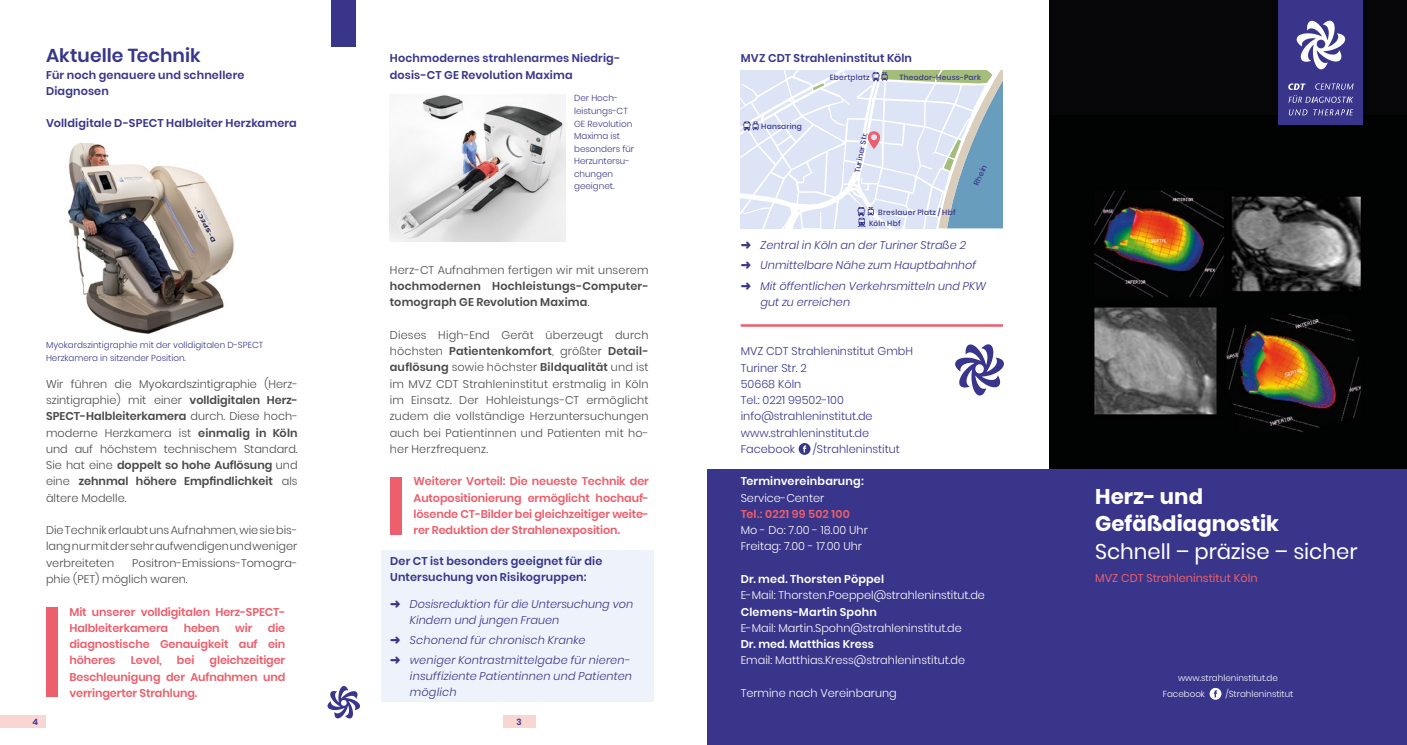
<style>
.page{position:relative;width:1407px;height:745px;background:#fff}
.page>*{position:absolute;margin:0;border:0;box-sizing:border-box;transform-origin:0 0}
.t1{font:700 21.25px/27.5px "Poppins";color:#fff}
.t2{font:21.25px "Poppins";color:#fff}
.t3{font:600 18.75px "Poppins";color:#38358b}
.t4{font:300 11.25px/16.2px "Poppins";color:#4a4a49;text-align:justify}
.t5{font:600 11.25px/16.2px "Poppins";letter-spacing:-.01em;color:#ec5f6c;text-align:justify}
.t6{font:italic 300 11.25px/20.4px "Poppins";color:#38358b}
.t7{font:600 11.25px/16.2px "Poppins";letter-spacing:.015em;color:#38358b}
.t8{font:300 11.25px/16.2px "Poppins";color:#fff}
.t9{font:300 11.25px/16.2px "Poppins";color:#38358b}
.t10{font:600 11.25px "Poppins";letter-spacing:.015em;color:#fff}
.t11{font:600 11.25px/16.2px "Poppins";letter-spacing:.015em;color:#4a4a49}
.t12{font:11.25px "Poppins";color:#ec5f6c}
.t13{font:600 11.25px "Poppins";letter-spacing:.02em;color:#ec5f6c}
.t14{font:300 8.75px/12.5px "Poppins";color:#38358b}
.t15{font:300 8.75px/16.2px "Poppins";color:#fff}
.t16{font:600 8.75px "Poppins";color:#38358b}
.t17{font:500 7.5px "Poppins";letter-spacing:.03em;color:#38358b}
.s1{font-weight:600}
.s2{font-weight:300}
</style>
<div class="page">
<div style="left:1049px;top:0;width:358px;height:496px;background:#010302"></div>
<img style="left:1094px;top:190px;width:267px;height:242px">
<div style="left:503px;top:714px;width:32px;height:13px;background:#fad6d3"></div>
<svg style="left:327px;top:686px;width:33px;height:32px"></svg>
<div style="left:0;top:714px;width:46px;height:13px;background:#fad6d3"></div>
<div style="left:331px;top:0;width:25px;height:46px;background:#38358b"></div>
<div style="left:1049px;top:469px;width:358px;height:275px;background:#38358b"></div>
<svg style="left:1209px;top:687px;width:12px;height:12px"></svg>
<div style="left:1278px;top:0;width:85px;height:125px;background:#38358b"></div>
<svg style="left:1288px;top:83px;width:65px;height:20px"></svg>
<svg style="left:1289px;top:109px;width:18px;height:6px"></svg>
<svg style="left:1313px;top:109px;width:40px;height:6px"></svg>
<svg style="left:1296px;top:21px;width:49px;height:49px"></svg>
<div style="left:46px;top:606px;width:12px;height:90px;background:#ec5f6c"></div>
<div style="left:390px;top:476px;width:12px;height:58px;background:#ec5f6c"></div>
<img style="left:68px;top:144px;width:166px;height:190px">
<img style="left:390px;top:95px;width:176px;height:146px">
<div style="left:707px;top:469px;width:347px;height:275px;background:#38358b"></div>
<svg style="left:798px;top:443px;width:12px;height:11px"></svg>
<hr style="left:741px;top:324px;width:262px;height:2px;background:#ec5f6c">
<svg style="left:955px;top:344px;width:49px;height:51px"></svg>
<svg style="left:741px;top:70px;width:262px;height:158px"></svg>
<div style="left:382px;top:550px;width:272px;height:151px;background:#eef2fa"></div>
<h2 class="t3" style="left:46px;top:45px;width:156px">Aktuelle Technik</h2>
<p class="t7" style="left:46px;top:67px;width:200px">Für noch genauere und schnellere<br>Diagnosen</p>
<p class="t7" style="left:46px;top:115px;width:252px">Volldigitale D-SPECT Halbleiter Herzkamera</p>
<p class="t14" style="left:46px;top:338px;width:219px">Myokardszintigraphie mit der volldigitalen D-SPECT<br>Herzkamera in sitzender Position.</p>
<p class="t4" style="left:46px;top:375px;width:253px">Wir führen die Myokardszintigraphie (Herz&shy;szintigraphie) mit einer <span class="s1">volldigitalen Herz-SPECT-Halbleiterkamera</span> durch. Diese hoch&shy;moderne Herzkamera ist <span class="s1">einmalig in Köln </span>und auf höchstem technischem Standard.<br>Sie hat eine <span class="s1">doppelt so hohe Auflösung</span> und eine <span class="s1">zehnmal höhere Empfindlichkeit</span> als ältere Modelle.</p>
<p class="t4" style="left:46px;top:522px;width:253px">Die Technik erlaubt uns Aufnahmen, wie sie bis&shy;lang nur mit der sehr aufwendigen und weniger verbreiteten</p>
<p class="t4" style="left:46px;top:554px;width:253px;text-indent:86px">Positron-Emissions-Tomogra&shy;phie (PET) möglich waren.</p>
<p class="t5" style="left:69px;top:603px;width:217px">Mit unserer volldigitalen Herz-SPECT-<br>Halbleiterkamera</p>
<p class="t5" style="left:69px;top:619px;width:217px;text-indent:198px">die diagnostische Genauigkeit auf ein höheres</p>
<p class="t5" style="left:184px;top:619px;width:38px">heben</p>
<p class="t5" style="left:235px;top:619px;width:19px">wir</p>
<p class="t5" style="left:69px;top:652px;width:217px;text-indent:140px">gleichzeitiger Beschleunigung der Aufnahmen und verringerter Strahlung.</p>
<p class="t5" style="left:131px;top:652px;width:32px">Level,</p>
<p class="t5" style="left:177px;top:652px;width:19px">bei</p>
<p class="t7" style="left:390px;top:50px;width:232px">Hochmodernes strahlenarmes Niedrig&shy;dosis-CT GE Revolution Maxima</p>
<p class="t14" style="left:574px;top:92px;width:61px">Der Hoch&shy;leistungs-CT<br>GE Revolution<br>Maxima ist besonders für<br>Herzuntersu&shy;chungen geeignet.</p>
<p class="t4" style="left:390px;top:262px;width:260px">Herz-CT Aufnahmen fertigen wir mit unserem</p>
<p class="t11" style="left:390px;top:278px;width:260px">hochmodernen Hochleistungs-Computer&shy;tomograph GE Revolution Maxima<span class="s2">.</span></p>
<p class="t4" style="left:390px;top:327px;width:260px">Dieses High-End Gerät überzeugt durch höchsten <span class="s1">Patientenkomfort</span>, größter <span class="s1">Detail&shy;auflösung</span> sowie höchster <span class="s1">Bildqualität</span> und ist im MVZ CDT Strahleninstitut erstmalig in Köln im Einsatz. Der Hohleistungs-CT ermöglicht zudem die vollständige Herzuntersuchungen auch bei Patientinnen und Patienten mit ho&shy;her Herzfrequenz.</p>
<p class="t5" style="left:413px;top:473px;width:237px">Weiterer Vorteil: Die neueste Technik der Autopositionierung ermöglicht hochauf&shy;lösende CT-Bilder bei gleichzeitiger weite&shy;rer Reduktion der Strahlenexposition.</p>
<p class="t7" style="left:390px;top:552px;width:214px">Der CT ist besonders geeignet für die<br>Untersuchung von Risikogruppen:</p>
<p class="t6" style="left:410px;top:595px;width:225px;line-height:16.2px;text-indent:-20px">➜ Dosisreduktion für die Untersuchung von<br>Kindern und jungen Frauen</p>
<p class="t6" style="left:390px;top:629px;width:241px;line-height:19.8px">➜ Schonend für chronisch Kranke<br>➜ weniger Kontrastmittelgabe für nieren-</p>
<p class="t6" style="left:410px;top:667px;width:224px;line-height:16.2px">insuffiziente Patientinnen und Patienten möglich</p>
<p class="t16" style="left:33px;top:716px;width:7px">4</p>
<p class="t16" style="left:516px;top:716px;width:7px">3</p>
<p class="t7" style="left:741px;top:50px;width:173px">MVZ CDT Strahleninstitut Köln</p>
<p class="t17" style="left:761px;top:122px;width:42px">Hansaring</p>
<p class="t17" style="left:830px;top:73px;width:41px">Ebertplatz</p>
<p class="t17" style="left:899px;top:73px;width:83px">Theodor-Heuss-Park</p>
<p class="t17" style="left:853px;top:172px;width:42px;rotate:-79deg">Turiner Str.</p>
<p class="t17" style="left:878px;top:208px;width:79px">Breslauer Platz / Hbf</p>
<p class="t17" style="left:869px;top:218px;width:33px">Köln Hbf</p>
<p class="t17" style="left:972px;top:183px;width:23px;rotate:-65deg">Rhein</p>
<p class="t6" style="left:741px;top:235px;width:247px">➜ Zentral in Köln an der Turiner Straße 2<br>➜ Unmittelbare Nähe zum Hauptbahnhof ➜ Mit öffentlichen Verkehrsmitteln und PKW</p>
<p class="t6" style="left:760px;top:291px;width:91px">gut zu erreichen</p>
<p class="t9" style="left:741px;top:343px;width:174px">MVZ CDT Strahleninstitut GmbH<br>Turiner Str. 2<br>50668 Köln<br>Tel.: 0221 99502-100 info@strahleninstitut.de www.strahleninstitut.de<br>Facebook</p>
<p class="t9" style="left:813px;top:440px;width:89px">/Strahleninstitut</p>
<p class="t10" style="left:741px;top:474px;width:125px">Terminvereinbarung:</p>
<p class="t8" style="left:741px;top:489px;width:85px">Service-Center</p>
<p class="t13" style="left:741px;top:507px;width:111px">Tel.: 0221 99 502 100</p>
<p class="t8" style="left:741px;top:522px;width:129px">Mo - Do: 7.00 - 18.00 Uhr<br>Freitag: 7.00 - 17.00 Uhr</p>
<p class="t10" style="left:741px;top:572px;width:145px">Dr. med. Thorsten Pöppel</p>
<p class="t8" style="left:741px;top:587px;width:246px">E-Mail: Thorsten.Poeppel@strahleninstitut.de</p>
<p class="t10" style="left:741px;top:604px;width:138px">Clemens-Martin Spohn</p>
<p class="t8" style="left:741px;top:619px;width:223px">E-Mail: Martin.Spohn@strahleninstitut.de</p>
<p class="t10" style="left:741px;top:637px;width:135px">Dr. med. Matthias Kress</p>
<p class="t8" style="left:741px;top:651px;width:226px">Email: Matthias.Kress@strahleninstitut.de</p>
<p class="t8" style="left:741px;top:684px;width:158px">Termine nach Vereinbarung</p>
<h1 class="t1" style="left:1095px;top:482px;width:186px">Herz- und<br>Gefäßdiagnostik</h1>
<h1 class="t2" style="left:1095px;top:538px;width:264px">Schnell – präzise – sicher</h1>
<p class="t12" style="left:1095px;top:571px;width:164px">MVZ CDT Strahleninstitut Köln</p>
<p class="t15" style="left:1162px;top:669px;width:117px;text-indent:15px">www.strahleninstitut.de<br>Facebook</p>
<p class="t15" style="left:1225px;top:685px;width:69px">/Strahleninstitut</p>
</div>
